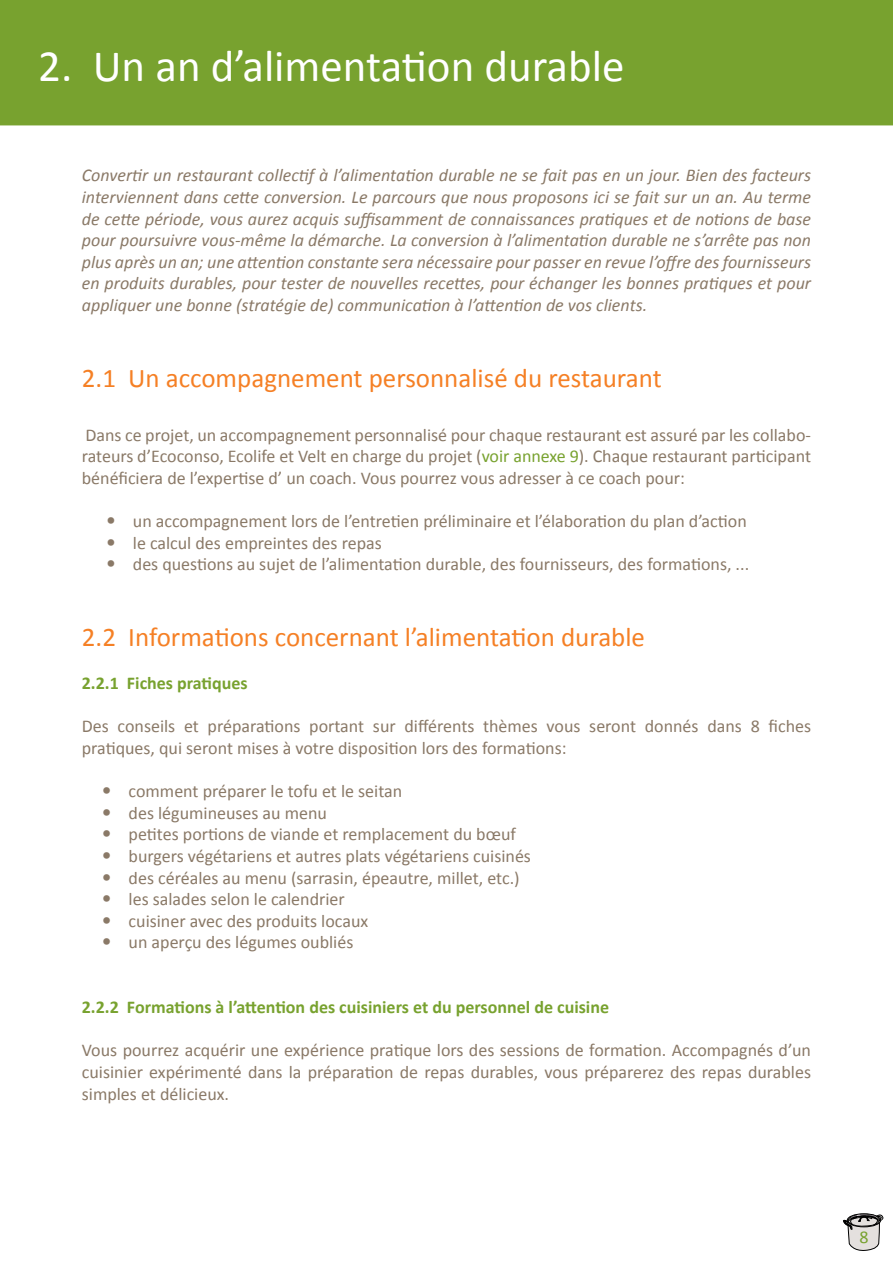
<style>
.page{position:relative;width:893px;height:1263px;background:#fff}
.page>*{position:absolute;margin:0;border:0;box-sizing:border-box;transform-origin:0 0}
.t1{font:45px "Calibri";color:#fff}
.t2{font:27px "Calibri";color:#f58025}
.t3{font:18px/21.6px "Calibri";color:#8a7967;text-align:justify}
.t4{font:italic 18px/21.6px "Calibri";color:#8a7967;text-align:justify}
.t5{font:700 18px "Calibri";color:#78a22f}
.t6{font:18px "Calibri";color:#78a22f}
.s1{color:#78a22f}
.s2{font-size:21px}
</style>
<div class="page">
<svg style="left:843px;top:1214px;width:40px;height:37px"></svg>
<div style="left:0;top:0;width:893px;height:125px;background:#78a22f"></div>
<h1 class="t1" style="left:38px;top:37px;width:588px">2. Un an d’alimentation durable</h1>
<p class="t4" style="left:82px;top:164px;width:731px">Convertir un restaurant collectif à l’alimentation durable ne se fait pas en un jour. Bien des facteurs interviennent dans cette conversion. Le parcours que nous proposons ici se fait sur un an. Au terme de cette période, vous aurez acquis suffisamment de connaissances pratiques et de notions de base pour poursuivre vous-même la démarche. La conversion à l’alimentation durable ne s’arrête pas non plus après un an; une attention constante sera nécessaire pour passer en revue l’offre des fournisseurs en produits durables, pour tester de nouvelles recettes, pour échanger les bonnes pratiques et pour appliquer une bonne (stratégie de) communication à l’attention de vos clients.</p>
<h2 class="t2" style="left:82px;top:361px;width:581px">2.1 Un accompagnement personnalisé du restaurant</h2>
<p class="t3" style="left:82px;top:424px;width:731px">Dans ce projet, un accompagnement personnalisé pour chaque restaurant est assuré par les collabo&shy;rateurs d’Ecoconso, Ecolife et Velt en charge du projet (<span class="s1">voir annexe 9</span>). Chaque restaurant participant bénéficiera de l’expertise d’ un coach. Vous pourrez vous adresser à ce coach pour:</p>
<p class="t3" style="left:106px;top:510px;width:642px"><span class="s2">•</span> un accompagnement lors de l’entretien préliminaire et l’élaboration du plan d’action</p>
<p class="t3" style="left:106px;top:532px;width:277px"><span class="s2">•</span> le calcul des empreintes des repas</p>
<p class="t3" style="left:106px;top:554px;width:645px"><span class="s2">•</span> des questions au sujet de l’alimentation durable, des fournisseurs, des formations, ...</p>
<h2 class="t2" style="left:82px;top:620px;width:565px">2.2 Informations concernant l’alimentation durable</h2>
<p class="t5" style="left:82px;top:672px;width:167px">2.2.1 Fiches pratiques</p>
<p class="t3" style="left:82px;top:716px;width:731px">Des conseils et préparations portant sur différents thèmes vous seront donnés dans 8 fiches pratiques, qui seront mises à votre disposition lors des formations:</p>
<p class="t3" style="left:102px;top:780px;width:302px"><span class="s2">•</span> comment préparer le tofu et le seitan</p>
<p class="t3" style="left:102px;top:802px;width:227px"><span class="s2">•</span> des légumineuses au menu</p>
<p class="t3" style="left:102px;top:824px;width:416px"><span class="s2">•</span> petites portions de viande et remplacement du bœuf</p>
<p class="t3" style="left:102px;top:845px;width:431px"><span class="s2">•</span> burgers végétariens et autres plats végétariens cuisinés</p>
<p class="t3" style="left:102px;top:867px;width:420px"><span class="s2">•</span> des céréales au menu (sarrasin, épeautre, millet, etc.)</p>
<p class="t3" style="left:102px;top:888px;width:245px"><span class="s2">•</span> les salades selon le calendrier</p>
<p class="t3" style="left:102px;top:910px;width:268px"><span class="s2">•</span> cuisiner avec des produits locaux</p>
<p class="t3" style="left:102px;top:932px;width:253px"><span class="s2">•</span> un aperçu des légumes oubliés</p>
<p class="t5" style="left:82px;top:996px;width:529px">2.2.2 Formations à l’attention des cuisiniers et du personnel de cuisine</p>
<p class="t3" style="left:82px;top:1040px;width:731px">Vous pourrez acquérir une expérience pratique lors des sessions de formation. Accompagnés d’un cuisinier expérimenté dans la préparation de repas durables, vous préparerez des repas durables simples et délicieux.</p>
<p class="t6" style="left:860px;top:1225px;width:11px">8</p>
</div>
